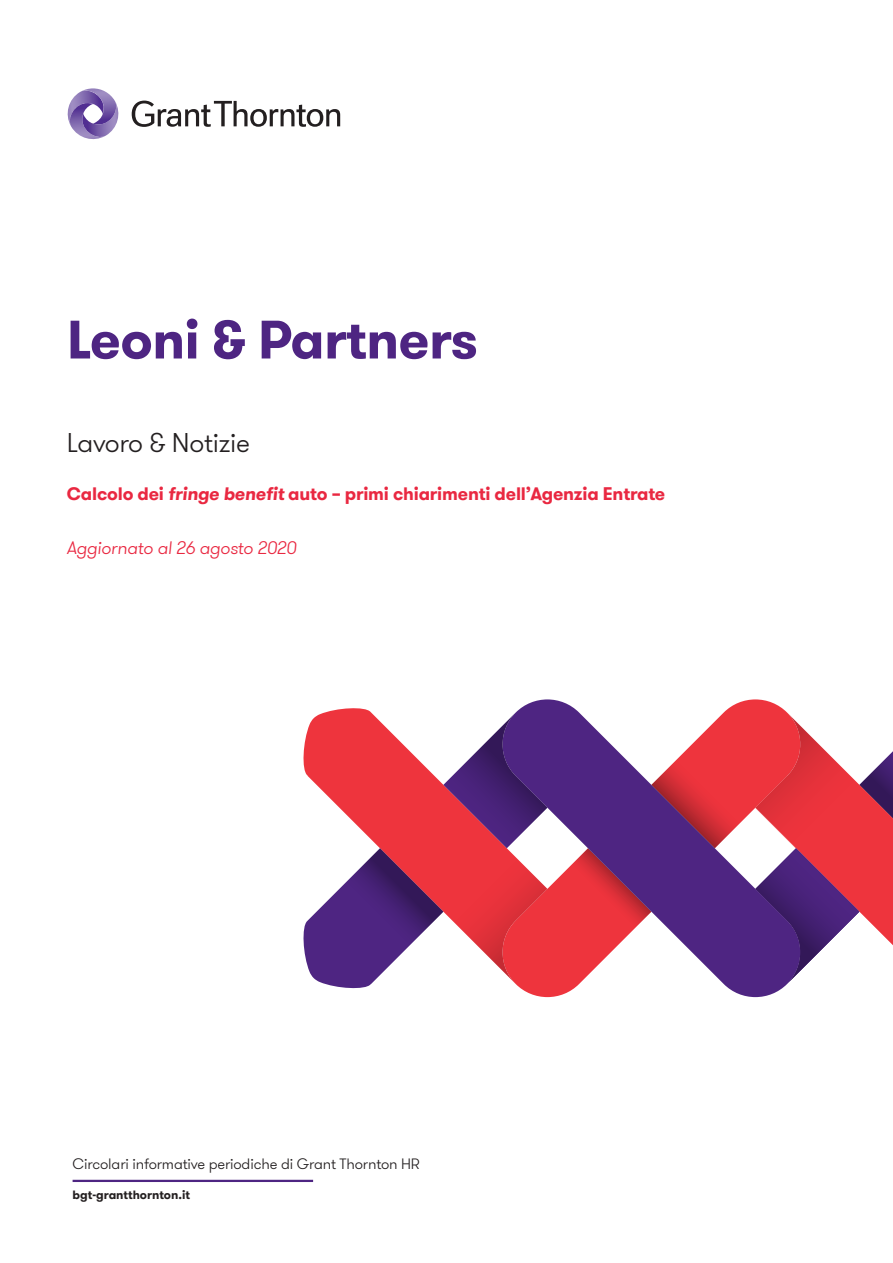
<style>
.page{position:relative;width:893px;height:1263px;background:#fff}
.page>*{position:absolute;margin:0;border:0;box-sizing:border-box;transform-origin:0 0}
._02_Headline_two_Bol{font:700 54px "GT Walsheim Pro";letter-spacing:-.01em;color:#4e2582}
._03_Headline_three_L{font:300 27px "GT Walsheim Pro";letter-spacing:-.01em;color:#231f20}
._05_Subheading_one_B{font:700 18px "GT Walsheim Pro";letter-spacing:-.01em;color:#e92841}
._05_Subheading_one_B-2{font:italic 300 18px "GT Walsheim Pro";letter-spacing:-.01em;color:#e92841}
._03_Headline_three_L-2{font:300 15px "GT Walsheim Pro";letter-spacing:-.01em;color:#231f20}
.L_Back_cover_text{font:700 12px "GT Walsheim Pro";color:#231f20}
.s1{font-style:italic}
</style>
<div class="page">
<hr style="left:73px;top:1180px;width:240px;height:2px;background:#4e2582">
<svg style="left:132px;top:101px;width:208px;height:26px"></svg>
<svg style="left:67px;top:88px;width:52px;height:52px"></svg>
<svg style="left:303px;top:699px;width:590px;height:298px"></svg>
<p class="_02_Headline_two_Bol" style="left:67px;top:304px;width:413px">Leoni &amp; Partners</p>
<p class="_03_Headline_three_L" style="left:67px;top:426px;width:185px">Lavoro &amp; Notizie</p>
<p class="_05_Subheading_one_B" style="left:67px;top:481px;width:600px">Calcolo dei <span class="s1">fringe benefit</span> auto – primi chiarimenti dell’Agenzia Entrate</p>
<p class="_05_Subheading_one_B-2" style="left:67px;top:536px;width:231px">Aggiornato al 26 agosto 2020</p>
<p class="_03_Headline_three_L-2" style="left:73px;top:1154px;width:349px">Circolari informative periodiche di Grant Thornton HR</p>
<p class="L_Back_cover_text" style="left:73px;top:1187px;width:119px">bgt-grantthornton.it</p>
</div>
